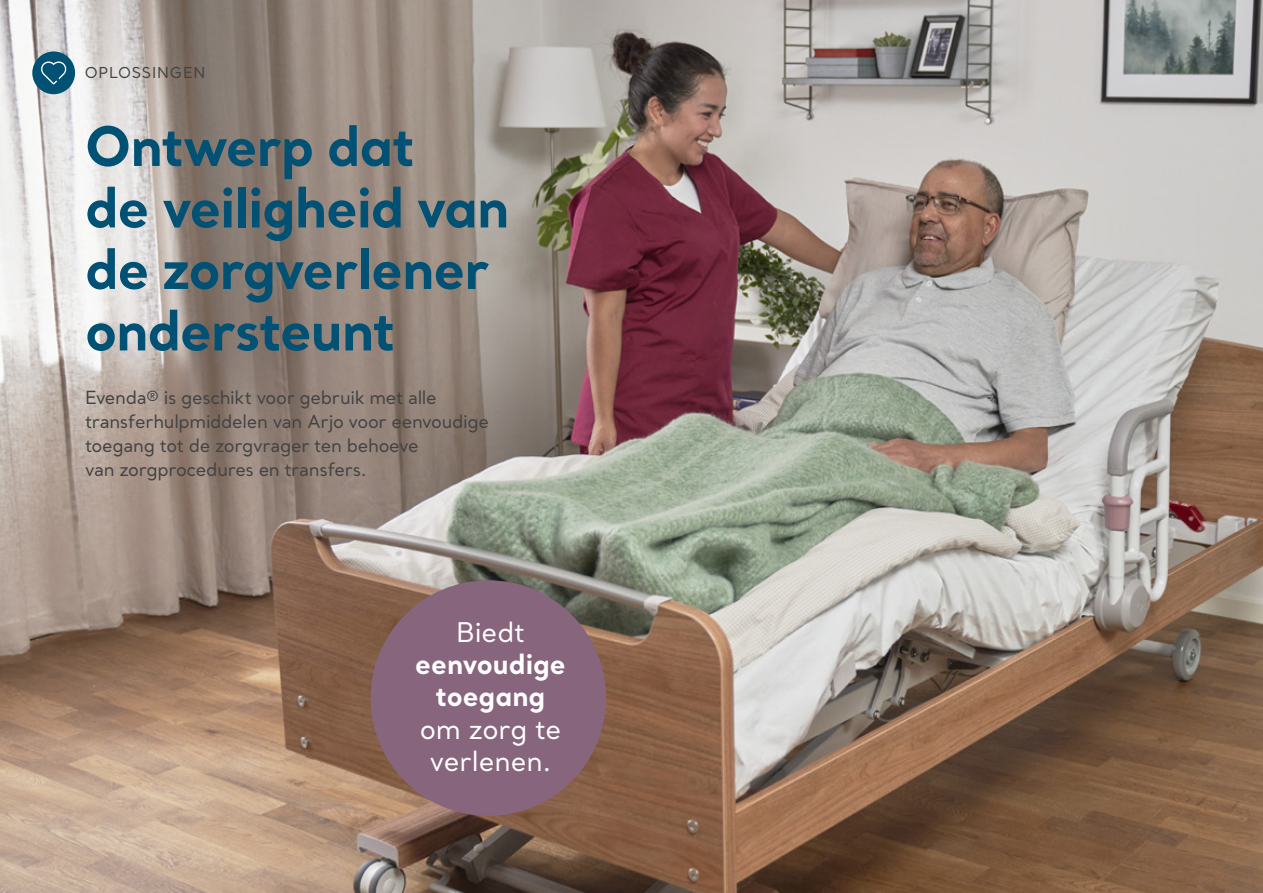
<style>
.page{position:relative;width:1263px;height:893px;background:#fff}
.page>*{position:absolute;margin:0;border:0;box-sizing:border-box;transform-origin:0 0}
.Headline_Santral_Bold_36_43_pt{font:700 54px/61.5px "Santral";letter-spacing:-.02em;color:#015174}
.Call-out_text_Santral_Regular_16_20_pt{font:27px/32.4px "Santral";letter-spacing:-.005em;color:#fff;text-align:center}
.Bullet_points_14_pt{font:18px/24px "Santral";letter-spacing:-.02em;color:#434342}
.Product_description_Santral_Regular_12_1{font:15px "Santral";letter-spacing:.05em;color:#434342}
.s1{font-weight:700}
</style>
<div class="page">
<img style="left:0;top:0;width:1263px;height:893px">
<div style="left:371px;top:580px;width:235px;height:236px;background:#87657d;border-radius:50%"></div>
<div style="left:32px;top:51px;width:43px;height:43px;background:#015174;border-radius:50%"></div>
<svg style="left:41px;top:61px;width:26px;height:23px"></svg>
<p class="Product_description_Santral_Regular_12_1" style="left:85px;top:63px;width:122px">OPLOSSINGEN</p>
<p class="Headline_Santral_Bold_36_43_pt" style="left:85px;top:114px;width:426px">Ontwerp dat<br>de veiligheid van de zorgverlener ondersteunt</p>
<p class="Bullet_points_14_pt" style="left:85px;top:385px;width:406px">Evenda® is geschikt voor gebruik met alle transferhulpmiddelen van Arjo voor eenvoudige toegang tot de zorgvrager ten behoeve<br>van zorgprocedures en transfers.</p>
<p class="Call-out_text_Santral_Regular_16_20_pt" style="left:415px;top:615px;width:152px">Biedt <span class="s1">eenvoudige toegang </span>om zorg te verlenen.</p>
</div>
